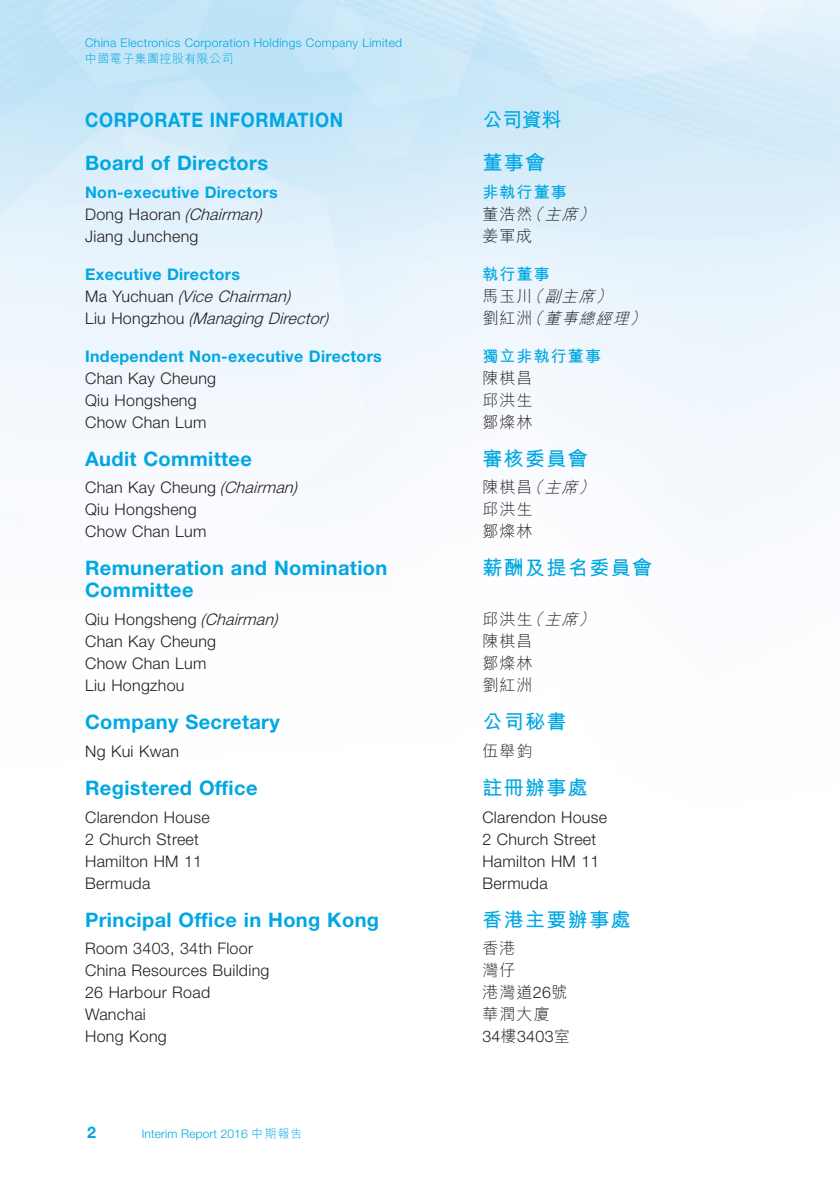
<style>
.page{position:relative;width:840px;height:1191px;background:#fff}
.page>*{position:absolute;margin:0;border:0;box-sizing:border-box;transform-origin:0 0}
.Heading_1{font:700 20px/22px "Helvetica Neue LT Std";letter-spacing:.02em;color:#00a7e2}
.C_Heading_1{font:700 20px "M Hei HK";letter-spacing:.07em;color:#00a7e2}
.Heading_1-2{font:700 20px "Helvetica Neue LT Std";letter-spacing:.02em;color:#00a7e2;scale:.9 1}
.Body_Text{font:300 16px "Helvetica Neue LT Std";letter-spacing:.02em;color:#231f20}
.Heading_2{font:700 16px "Helvetica Neue LT Std";letter-spacing:.02em;color:#00a7e2}
.C_Body_Text{font:300 16px "Helvetica Neue LT Std";letter-spacing:.02em;color:#231f20}
.Body_Text-2{font:italic 300 16px "Helvetica Neue LT Std";color:#231f20}
.C_Body_Text-2{font:300 16px "M Hei HK";letter-spacing:.07em;color:#231f20}
.C_Body_Text-3{font:italic 300 16px "M Hei HK";color:#231f20}
.C_Heading_2{font:700 16px "M Hei HK";letter-spacing:.07em;color:#00a7e2}
.t1{font:300 12px "Helvetica Neue LT Std";letter-spacing:.03em;color:#00a7e2}
.t2{font:300 12px "Helvetica Neue LT Std";letter-spacing:.01em;color:#00a7e2}
.t3{font:300 12px "M Hei HK";letter-spacing:.035em;color:#00a7e2}
.s1{font-style:italic}
.s2{font-style:normal}
.s3{font-family:"M Hei HK"}
.s4{font-family:"Helvetica Neue LT Std"}
</style>
<div class="page">
<p class="t1" style="left:85px;top:36px;width:318px">China Electronics Corporation Holdings Company Limited</p>
<p class="t3" style="left:85px;top:52px;width:150px">中國電子集團控股有限公司</p>
<p class="Heading_1-2" style="left:85px;top:107px;width:288px">CORPORATE INFORMATION</p>
<p class="C_Heading_1" style="left:482px;top:105px;width:80px">公司資料</p>
<p class="Heading_1" style="left:85px;top:151px;width:184px">Board of Directors</p>
<p class="Heading_2" style="left:85px;top:182px;width:194px">Non-executive Directors</p>
<p class="Body_Text" style="left:85px;top:204px;width:183px">Dong Haoran <span class="s1">(Chairman)</span></p>
<p class="Body_Text" style="left:85px;top:226px;width:115px">Jiang Juncheng</p>
<p class="Heading_2" style="left:85px;top:264px;width:156px">Executive Directors</p>
<p class="Body_Text-2" style="left:85px;top:286px;width:211px"><span class="s2">M a Y u c h u a n</span> (Vice Chairman)</p>
<p class="Body_Text-2" style="left:85px;top:308px;width:249px"><span class="s2">L i u H o n g z h o u</span> (Managing Director)</p>
<p class="Heading_2" style="left:85px;top:346px;width:298px">Independent Non-executive Directors</p>
<p class="Body_Text" style="left:85px;top:368px;width:132px">Chan Kay Cheung</p>
<p class="Body_Text" style="left:85px;top:390px;width:113px">Qiu Hongsheng</p>
<p class="Body_Text" style="left:85px;top:412px;width:123px">Chow Chan Lum</p>
<p class="Heading_1" style="left:85px;top:447px;width:168px">Audit Committee</p>
<p class="Body_Text" style="left:85px;top:478px;width:218px">Chan Kay Cheung <span class="s1">(Chairman)</span></p>
<p class="Body_Text" style="left:85px;top:500px;width:113px">Qiu Hongsheng</p>
<p class="Body_Text" style="left:85px;top:522px;width:123px">Chow Chan Lum</p>
<p class="Heading_1" style="left:85px;top:557px;width:303px">Remuneration and Nomination<br>Committee</p>
<p class="Body_Text" style="left:85px;top:609px;width:199px">Qiu Hongsheng <span class="s1">(Chairman)</span></p>
<p class="Body_Text" style="left:85px;top:631px;width:132px">Chan Kay Cheung</p>
<p class="Body_Text" style="left:85px;top:653px;width:123px">Chow Chan Lum</p>
<p class="Body_Text" style="left:85px;top:675px;width:101px">Liu Hongzhou</p>
<p class="Heading_1" style="left:85px;top:710px;width:196px">Company Secretary</p>
<p class="Body_Text" style="left:85px;top:741px;width:95px">Ng Kui Kwan</p>
<p class="Heading_1" style="left:85px;top:776px;width:174px">Registered Office</p>
<p class="Body_Text" style="left:85px;top:807px;width:126px">Clarendon House</p>
<p class="Body_Text" style="left:85px;top:829px;width:115px">2 Church Street</p>
<p class="Body_Text" style="left:85px;top:851px;width:118px">Hamilton HM 11</p>
<p class="Body_Text" style="left:85px;top:873px;width:67px">Bermuda</p>
<p class="Heading_1" style="left:85px;top:908px;width:295px">Principal Office in Hong Kong</p>
<p class="Body_Text" style="left:85px;top:938px;width:169px">Room 3403, 34th Floor</p>
<p class="Body_Text" style="left:85px;top:960px;width:186px">China Resources Building</p>
<p class="Body_Text" style="left:85px;top:982px;width:126px">26 Harbour Road</p>
<p class="Body_Text" style="left:85px;top:1004px;width:62px">Wanchai</p>
<p class="Body_Text" style="left:85px;top:1026px;width:83px">Hong Kong</p>
<p class="Heading_2" style="left:87px;top:1122px;width:10px">2</p>
<p class="t2" style="left:142px;top:1126px;width:162px">Interim Report 2016 <span class="s3">中期報告</span></p>
<p class="C_Heading_1" style="left:482px;top:148px;width:64px">董事會</p>
<p class="C_Heading_2" style="left:482px;top:180px;width:86px">非執行董事</p>
<p class="C_Body_Text-3" style="left:482px;top:206px;width:118px"><span class="s2">董浩然</span>（主席）</p>
<p class="C_Body_Text-2" style="left:482px;top:228px;width:52px">姜軍成</p>
<p class="C_Heading_2" style="left:482px;top:262px;width:69px">執行董事</p>
<p class="C_Body_Text-3" style="left:482px;top:288px;width:135px"><span class="s2">馬玉川</span>（副主席）</p>
<p class="C_Body_Text-3" style="left:482px;top:310px;width:169px"><span class="s2">劉紅洲</span>（董事總經理）</p>
<p class="C_Heading_2" style="left:482px;top:344px;width:120px">獨立非執行董事</p>
<p class="C_Body_Text-2" style="left:482px;top:370px;width:52px">陳棋昌</p>
<p class="C_Body_Text-2" style="left:482px;top:392px;width:52px">邱洪生</p>
<p class="C_Body_Text-2" style="left:482px;top:414px;width:52px">鄒燦林</p>
<p class="C_Heading_1" style="left:482px;top:444px;width:107px">審核委員會</p>
<p class="C_Body_Text-3" style="left:482px;top:479px;width:118px"><span class="s2">陳棋昌</span>（主席）</p>
<p class="C_Body_Text-2" style="left:482px;top:501px;width:52px">邱洪生</p>
<p class="C_Body_Text-2" style="left:482px;top:523px;width:52px">鄒燦林</p>
<p class="C_Heading_1" style="left:482px;top:553px;width:171px">薪酬及提名委員會</p>
<p class="C_Body_Text-3" style="left:482px;top:611px;width:118px"><span class="s2">邱洪生</span>（主席）</p>
<p class="C_Body_Text-2" style="left:482px;top:633px;width:52px">陳棋昌</p>
<p class="C_Body_Text-2" style="left:482px;top:655px;width:52px">鄒燦林</p>
<p class="C_Body_Text-2" style="left:482px;top:677px;width:52px">劉紅洲</p>
<p class="C_Heading_1" style="left:482px;top:707px;width:86px">公司秘書</p>
<p class="C_Body_Text-2" style="left:482px;top:743px;width:52px">伍舉鈞</p>
<p class="C_Heading_1" style="left:482px;top:773px;width:107px">註冊辦事處</p>
<p class="C_Body_Text" style="left:482px;top:807px;width:126px">Clarendon House</p>
<p class="C_Body_Text" style="left:482px;top:829px;width:115px">2 Church Street</p>
<p class="C_Body_Text" style="left:482px;top:851px;width:118px">Hamilton HM 11</p>
<p class="C_Body_Text" style="left:482px;top:873px;width:67px">Bermuda</p>
<p class="C_Heading_1" style="left:482px;top:904px;width:150px">香港主要辦事處</p>
<p class="C_Body_Text-2" style="left:482px;top:940px;width:35px">香港</p>
<p class="C_Body_Text-2" style="left:482px;top:962px;width:35px">灣仔</p>
<p class="C_Body_Text-2" style="left:482px;top:984px;width:86px">港灣道<span class="s4">26</span>號</p>
<p class="C_Body_Text-2" style="left:482px;top:1006px;width:69px">華潤大廈</p>
<p class="C_Body_Text" style="left:482px;top:1026px;width:89px">34<span class="s3">樓</span>3403<span class="s3">室</span></p>
</div>
